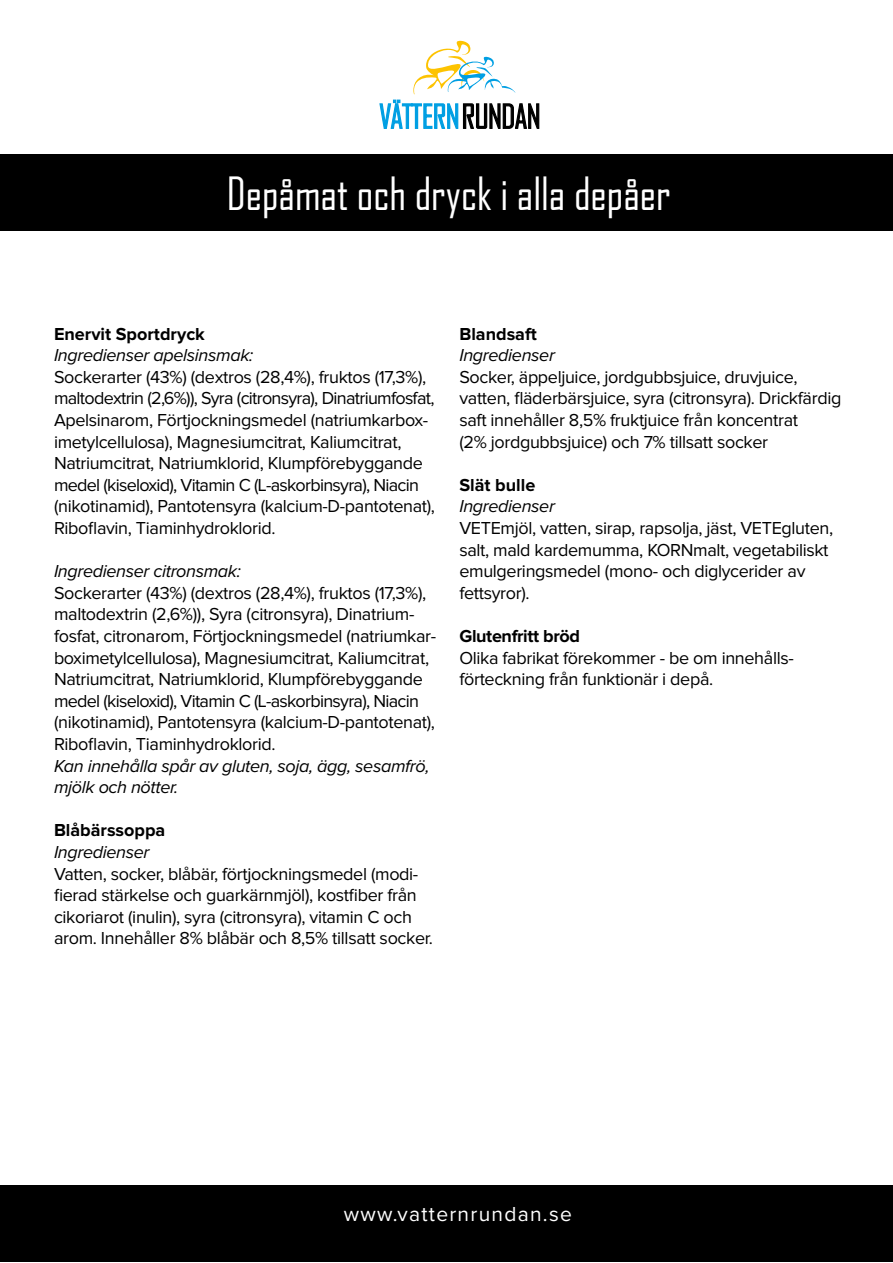
<style>
.page{position:relative;width:893px;height:1263px;background:#fff}
.page>*{position:absolute;margin:0;border:0;box-sizing:border-box;transform-origin:0 0}
.t1{font:43.8px "Agency FB";color:#fff}
.t2{font:21px "Proxima Nova";letter-spacing:.06em;color:#fff}
.t3{font:18px/21.6px "Proxima Nova";letter-spacing:-.02em;color:#000}
.t4{font:italic 18px/21.6px "Proxima Nova";letter-spacing:-.02em;color:#000}
.t5{font:700 18px "Proxima Nova";color:#000}
.t6{font:700 18px "Proxima Nova";letter-spacing:-.02em;color:#000}
</style>
<div class="page">
<svg style="left:379px;top:41px;width:160px;height:88px"></svg>
<div style="left:0;top:1185px;width:893px;height:77px;background:#000"></div>
<div style="left:0;top:154px;width:893px;height:77px;background:#000"></div>
<h1 class="t1" style="left:227px;top:167px;width:446px">Depåmat och dryck i alla depåer</h1>
<p class="t5" style="left:54px;top:325px;width:152px">Enervit Sportdryck</p>
<p class="t4" style="left:54px;top:344px;width:201px">Ingredienser apelsinsmak:</p>
<p class="t3" style="left:54px;top:367px;width:383px">Sockerarter (43%) (dextros (28,4%), fruktos (17,3%), maltodextrin (2,6%)), Syra (citronsyra), Dinatriumfosfat, Apelsinarom, Förtjockningsmedel (natriumkarbox&shy;imetylcellulosa), Magnesiumcitrat, Kaliumcitrat, Natriumcitrat, Natriumklorid, Klumpförebyggande medel (kiseloxid), Vitamin C (L-askorbinsyra), Niacin (nikotinamid), Pantotensyra (kalcium-D-pantotenat), Riboflavin, Tiaminhydroklorid.</p>
<p class="t4" style="left:54px;top:560px;width:188px">Ingredienser citronsmak:</p>
<p class="t3" style="left:54px;top:583px;width:384px">Sockerarter (43%) (dextros (28,4%), fruktos (17,3%), maltodextrin (2,6%)), Syra (citronsyra), Dinatrium&shy;fosfat, citronarom, Förtjockningsmedel (natriumkar&shy;boximetylcellulosa), Magnesiumcitrat, Kaliumcitrat, Natriumcitrat, Natriumklorid, Klumpförebyggande medel (kiseloxid), Vitamin C (L-askorbinsyra), Niacin (nikotinamid), Pantotensyra (kalcium-D-pantotenat), Riboflavin, Tiaminhydroklorid.</p>
<p class="t4" style="left:54px;top:754px;width:377px">Kan innehålla spår av gluten, soja, ägg, sesamfrö, mjölk och nötter.</p>
<p class="t5" style="left:54px;top:822px;width:113px">Blåbärssoppa</p>
<p class="t4" style="left:54px;top:840px;width:97px">Ingredienser</p>
<p class="t3" style="left:54px;top:863px;width:380px">Vatten, socker, blåbär, förtjockningsmedel (modi&shy;fierad stärkelse och guarkärnmjöl), kostfiber från cikoriarot (inulin), syra (citronsyra), vitamin C och arom. Innehåller 8% blåbär och 8,5% tillsatt socker.</p>
<p class="t5" style="left:459px;top:325px;width:79px">Blandsaft</p>
<p class="t4" style="left:459px;top:344px;width:97px">Ingredienser</p>
<p class="t3" style="left:459px;top:367px;width:383px">Socker, äppeljuice, jordgubbsjuice, druvjuice, vatten, fläderbärsjuice, syra (citronsyra). Drickfärdig saft innehåller 8,5% fruktjuice från koncentrat<br>(2% jordgubbsjuice) och 7% tillsatt socker</p>
<p class="t5" style="left:459px;top:476px;width:77px">Slät bulle</p>
<p class="t4" style="left:459px;top:495px;width:97px">Ingredienser</p>
<p class="t3" style="left:459px;top:518px;width:375px">VETEmjöl, vatten, sirap, rapsolja, jäst, VETEgluten, salt, mald kardemumma, KORNmalt, vegetabiliskt emulgeringsmedel (mono- och diglycerider av fettsyror).</p>
<p class="t6" style="left:459px;top:628px;width:122px">Glutenfritt bröd</p>
<p class="t3" style="left:459px;top:647px;width:336px">Olika fabrikat förekommer - be om innehålls&shy;förteckning från funktionär i depå.</p>
<p class="t2" style="left:344px;top:1204px;width:230px">www.vatternrundan.se</p>
</div>
